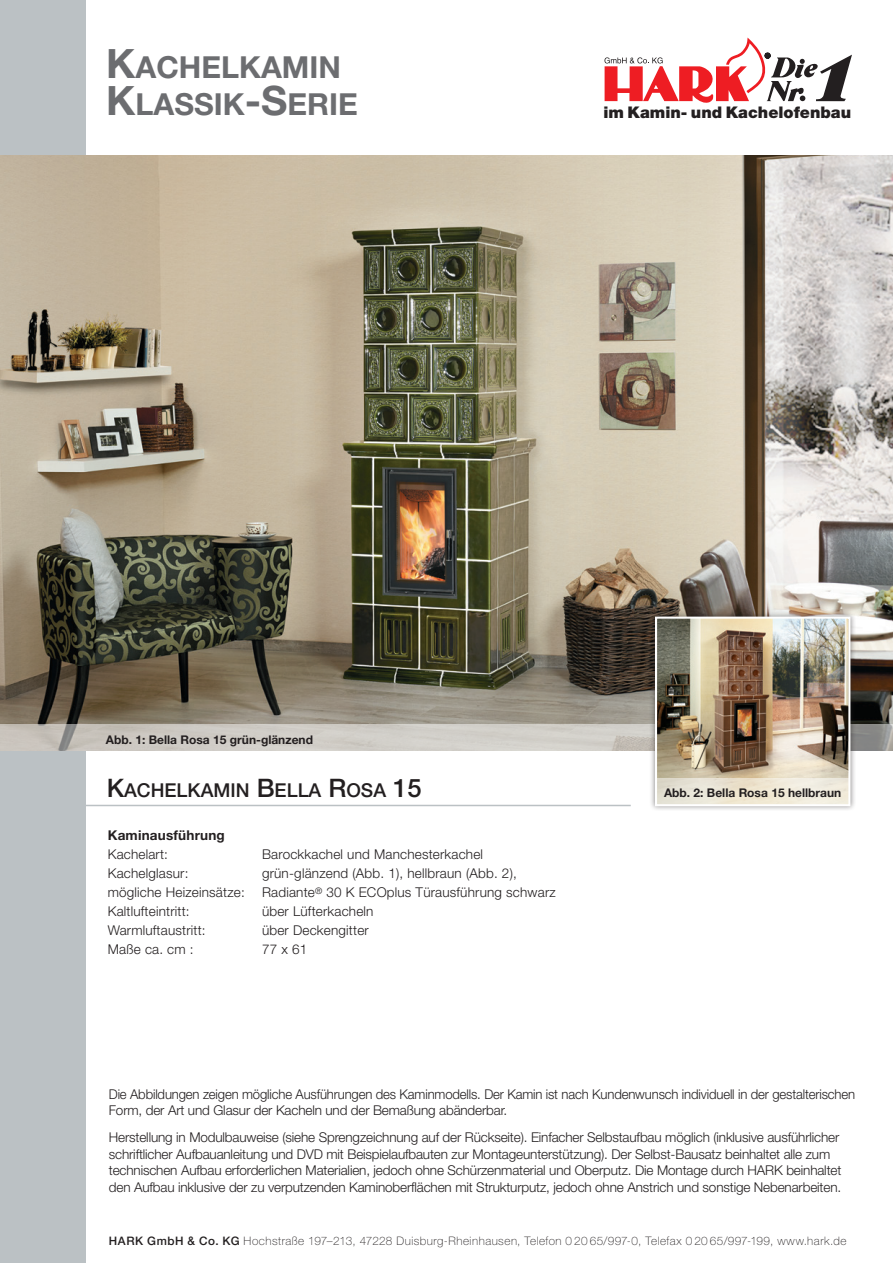
<style>
.page{position:relative;width:893px;height:1263px;background:#fff}
.page>*{position:absolute;margin:0;border:0;box-sizing:border-box;transform-origin:0 0}
.t1{font:700 30.3px/37.5px "Helvetica Neue LT";color:#6c6d70}
.t2{font:500 19.2px "Helvetica Neue LT";color:#231f20}
.t3{font:900 16.05px "Helvetica Neue LT";color:#231f20}
.t4{font:300 13.5px/16.5px "Helvetica Neue LT";letter-spacing:-.01em;color:#231f20}
.t5{font:300 13.5px "Helvetica Neue LT";letter-spacing:.015em;color:#231f20}
.t6{font:700 13.5px "Helvetica Neue LT";letter-spacing:.015em;color:#231f20}
.t7{font:700 12px "Helvetica Neue LT";color:#231f20}
.t8{font:100 11.7px "Helvetica Neue LT";letter-spacing:.04em;color:#231f20}
.s1{font-size:40.5px}
.s2{font-size:25.5px}
.s3{font-weight:500}
</style>
<div class="page">
<div style="left:0;top:0;width:85px;height:1263px;background:#bbc1c4"></div>
<svg style="left:604px;top:38px;width:248px;height:65px"></svg>
<hr style="left:0;top:805px;width:631px;height:1px;background:#bbc1c4">
<img style="left:0;top:156px;width:893px;height:568px">
<svg style="left:0;top:724px;width:893px;height:26px;background:#c9c6c0"></svg>
<div style="left:649px;top:611px;width:207px;height:201px;background:#231f20;opacity:.5"></div>
<img style="left:654px;top:616px;width:197px;height:191px">
<svg style="left:657px;top:778px;width:191px;height:26px;background:#ece6d6"></svg>
<h1 class="t1" style="left:106px;top:48px;width:253px"><span class="s1">K</span>ACHELKAMIN<br><span class="s1">K</span>LASSIK<span class="s1">-S</span>ERIE</h1>
<p class="t3" style="left:604px;top:102px;width:249px">im Kamin- und Kachelofenbau</p>
<p class="t7" style="left:106px;top:732px;width:209px">Abb. 1: Bella Rosa 15 grün-glänzend</p>
<h2 class="t2" style="left:107px;top:778px;width:316px"><span class="s2">K</span>ACHELKAMIN <span class="s2">B</span>ELLA <span class="s2">R</span>OSA <span class="s2">15</span></h2>
<p class="t6" style="left:108px;top:827px;width:119px">Kaminausführung</p>
<p class="t5" style="left:108px;top:846px;width:62px">Kachelart:</p>
<p class="t5" style="left:262px;top:846px;width:223px">Barockkachel und Manchesterkachel</p>
<p class="t5" style="left:108px;top:865px;width:82px">Kachelglasur:</p>
<p class="t5" style="left:262px;top:865px;width:256px">grün-glänzend (Abb. 1), hellbraun (Abb. 2),</p>
<p class="t5" style="left:108px;top:884px;width:139px">mögliche Heizeinsätze:</p>
<p class="t5" style="left:262px;top:884px;width:295px">Radiante<sup>®</sup> 30 K ECOplus Türausführung schwarz</p>
<p class="t5" style="left:108px;top:903px;width:83px">Kaltlufteintritt:</p>
<p class="t5" style="left:262px;top:903px;width:113px">über Lüfterkacheln</p>
<p class="t5" style="left:108px;top:922px;width:99px">Warmluftaustritt:</p>
<p class="t5" style="left:262px;top:922px;width:108px">über Deckengitter</p>
<p class="t4" style="left:108px;top:941px;width:87px">Maße ca. cm :</p>
<p class="t4" style="left:262px;top:941px;width:47px">77 x 61</p>
<p class="t7" style="left:664px;top:785px;width:179px">Abb. 2: Bella Rosa 15 hellbraun</p>
<p class="t4" style="left:109px;top:1085px;width:748px">Die Abbildungen zeigen mögliche Ausführungen des Kaminmodells. Der Kamin ist nach Kundenwunsch individuell in der gestalterischen<br>Form, der Art und Glasur der Kacheln und der Bemaßung abänderbar.</p>
<p class="t4" style="left:109px;top:1129px;width:734px">Herstellung in Modulbauweise (siehe Sprengzeichnung auf der Rückseite). Einfacher Selbstaufbau möglich (inklusive ausführlicher schriftlicher Aufbauanleitung und DVD mit Beispielaufbauten zur Montageunterstützung). Der Selbst-Bausatz beinhaltet alle zum technischen Aufbau erforderlichen Materialien, jedoch ohne Schürzenmaterial und Oberputz. Die Montage durch HARK beinhaltet den Aufbau inklusive der zu verputzenden Kaminoberflächen mit Strukturputz, jedoch ohne Anstrich und sonstige Nebenarbeiten.</p>
<p class="t8" style="left:109px;top:1234px;width:739px"><span class="s3">HARK GmbH &amp; Co. KG</span> Hochstraße 197–213, 47228 Duisburg-Rheinhausen, Telefon 0 20 65/997-0, Telefax 0 20 65/997-199, www.hark.de</p>
</div>
